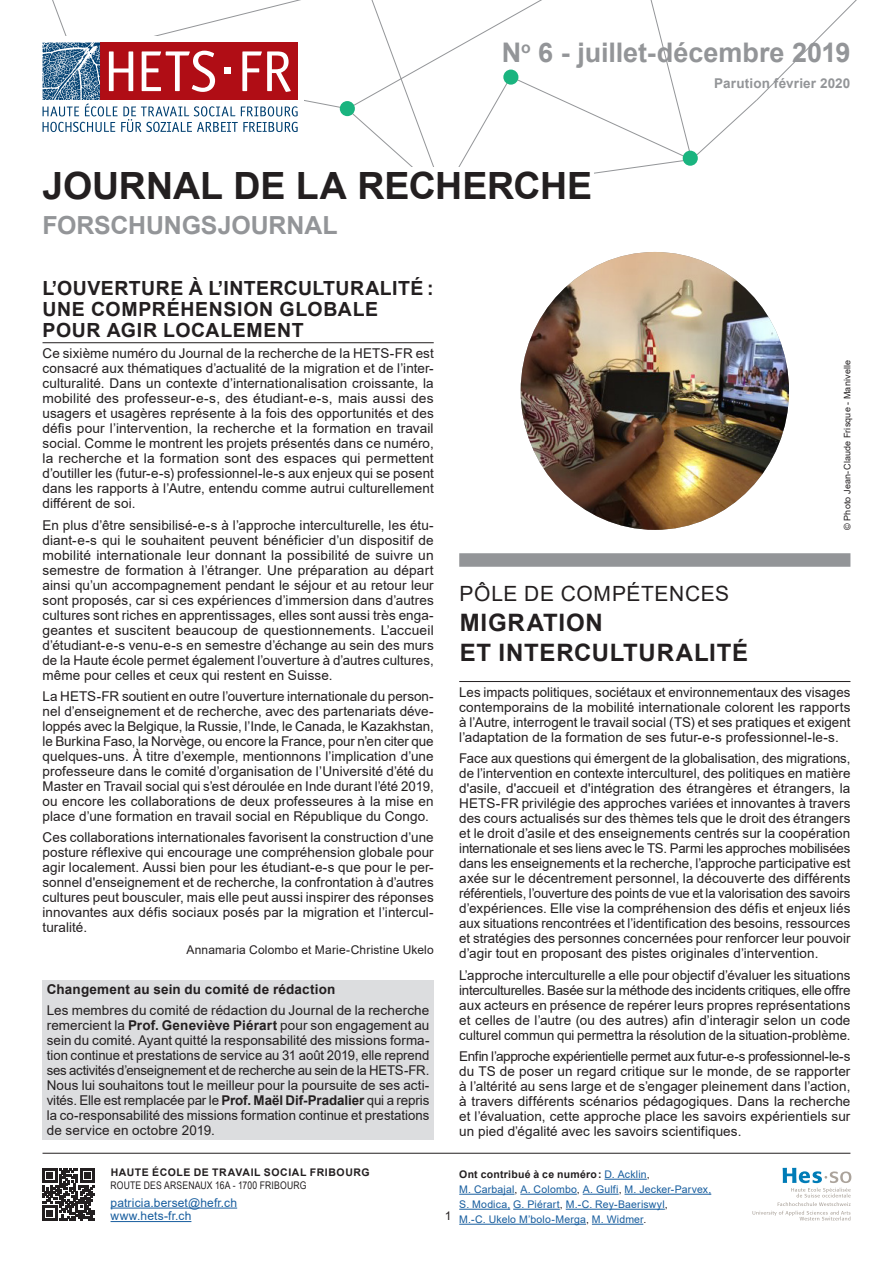
<style>
.page{position:relative;width:893px;height:1263px;background:#fff}
.page>*{position:absolute;margin:0;border:0;box-sizing:border-box;transform-origin:0 0}
.t1{font:700 37.5px "Arial";letter-spacing:-.005em;color:#231f20}
.t2{font:700 27px "Arial";color:#939598}
.t3{font:700 24.9px "Arial";letter-spacing:-.005em;color:#939598}
._1__Titre_partie_1{font:700 24px/30px "Arial";letter-spacing:.03em;color:#231f20}
._1__Titre_partie_1-2{font:21px "Arial";letter-spacing:.03em;color:#231f20}
._3__Sous-titre{font:700 19.5px/21px "Arial";letter-spacing:.03em;color:#231f20}
._2__Texte{font:13.5px/15px "Arial";letter-spacing:.005em;color:#231f20;text-align:justify}
._2__Début_Texte{font:13.5px/15px "Arial";letter-spacing:.005em;color:#231f20;text-align:justify}
._2__Texte-2{font:700 13.5px "Arial";letter-spacing:.01em;color:#231f20}
.t4{font:700 13.5px "Arial";letter-spacing:.015em;color:#939598}
.Signature{font:12px "Arial";letter-spacing:.01em;color:#231f20}
.t5{font:12px/13.5px "Arial";letter-spacing:.015em;color:#175d9e}
.t6{font:10.5px/15px "Arial";letter-spacing:.015em;color:#175d9e}
.t7{font:700 10.5px/13.5px "Arial";letter-spacing:.055em;color:#231f20}
.Signature-2{font:9px "Arial";letter-spacing:.02em;color:#231f20}
.s1{font-weight:700}
.s2{font-family:"Arial Narrow";font-weight:400}
.s3{font-weight:700;color:#231f20}
.s4{color:#231f20}
</style>
<div class="page">
<svg style="left:371px;top:0;width:295px;height:56px"></svg>
<svg style="left:693px;top:0;width:164px;height:156px"></svg>
<svg style="left:304px;top:56px;width:388px;height:118px"></svg>
<div style="left:503px;top:70px;width:15px;height:15px;background:#1ab47f;border-radius:50%"></div>
<div style="left:340px;top:101px;width:15px;height:15px;background:#1ab47f;border-radius:50%"></div>
<div style="left:43px;top:167px;width:551px;height:72px;background:#fff"></div>
<svg style="left:42px;top:0;width:256px;height:132px"></svg>
<div style="left:459px;top:553px;width:391px;height:14px;background:#939598"></div>
<hr style="left:459px;top:681px;width:391px;height:1px;background:#231f20">
<svg style="left:752px;top:1168px;width:99px;height:52px"></svg>
<hr style="left:43px;top:1153px;width:807px;height:1px;background:#231f20">
<hr style="left:111px;top:1207px;width:126px;height:1px;background:#175d9e">
<hr style="left:111px;top:1221px;width:80px;height:1px;background:#175d9e">
<svg style="left:43px;top:1168px;width:52px;height:52px"></svg>
<div style="left:683px;top:151px;width:15px;height:15px;background:#1ab47f;border-radius:50%"></div>
<hr style="left:604px;top:1179px;width:43px;height:1px;background:#175d9e">
<hr style="left:459px;top:1194px;width:55px;height:1px;background:#175d9e">
<hr style="left:520px;top:1194px;width:57px;height:1px;background:#175d9e">
<hr style="left:583px;top:1194px;width:36px;height:1px;background:#175d9e">
<hr style="left:624px;top:1194px;width:87px;height:1px;background:#175d9e">
<hr style="left:459px;top:1209px;width:51px;height:1px;background:#175d9e">
<hr style="left:513px;top:1209px;width:47px;height:1px;background:#175d9e">
<hr style="left:566px;top:1209px;width:99px;height:1px;background:#175d9e">
<hr style="left:459px;top:1224px;width:127px;height:1px;background:#175d9e">
<hr style="left:592px;top:1224px;width:51px;height:1px;background:#175d9e">
<img style="left:521px;top:252px;width:268px;height:278px">
<div style="left:43px;top:980px;width:391px;height:160px;background:#dcdddf"></div>
<hr style="left:43px;top:342px;width:391px;height:1px;background:#231f20">
<p class="t2" style="left:502px;top:34px;width:350px">N<sup>o</sup> 6 - juillet-décembre 2019</p>
<p class="t4" style="left:714px;top:73px;width:138px">Parution février 2020</p>
<p class="t1" style="left:43px;top:159px;width:551px">JOURNAL DE LA RECHERCHE</p>
<p class="t3" style="left:43px;top:207px;width:297px">FORSCHUNGSJOURNAL</p>
<p class="_3__Sous-titre" style="left:43px;top:278px;width:393px">L’OUVERTURE À L’INTERCULTURALITÉ :<br>UNE COMPRÉHENSION GLOBALE<br>POUR AGIR LOCALEMENT</p>
<p class="_2__Début_Texte" style="left:43px;top:346px;width:393px">Ce sixième numéro du Journal de la recherche de la HETS-FR est consacré aux thématiques d’actualité de la migration et de l’inter&shy;culturalité. Dans un contexte d’internationalisation croissante, la mobilité des professeur-e-s, des étudiant-e-s, mais aussi des usagers et usagères représente à la fois des opportunités et des défis pour l’intervention, la recherche et la formation en travail social. Comme le montrent les projets présentés dans ce numéro, la recherche et la formation sont des espaces qui permettent d’outiller les (futur-e-s) professionnel-le-s aux enjeux qui se posent dans les rapports à l’Autre, entendu comme autrui culturellement différent de soi.</p>
<p class="_2__Texte" style="left:43px;top:517px;width:393px">En plus d’être sensibilisé-e-s à l’approche interculturelle, les étu&shy;diant-e-s qui le souhaitent peuvent bénéficier d’un dispositif de mobilité internationale leur donnant la possibilité de suivre un semestre de formation à l’étranger. Une préparation au départ ainsi qu’un accompagnement pendant le séjour et au retour leur sont proposés, car si ces expériences d’immersion dans d’autres cultures sont riches en apprentissages, elles sont aussi très enga&shy;geantes et suscitent beaucoup de questionnements. L’accueil d’étudiant-e-s venu-e-s en semestre d’échange au sein des murs de la Haute école permet également l’ouverture à d’autres cultures, même pour celles et ceux qui restent en Suisse.</p>
<p class="_2__Texte" style="left:43px;top:689px;width:393px">La HETS-FR soutient en outre l’ouverture internationale du person&shy;nel d’enseignement et de recherche, avec des partenariats déve&shy;loppés avec la Belgique, la Russie, l’Inde, le Canada, le Kazakhstan, le Burkina Faso, la Norvège, ou encore la France, pour n’en citer que quelques-uns. À titre d’exemple, mentionnons l’implication d’une professeure dans le comité d’organisation de l’Université d’été du Master en Travail social qui s’est déroulée en Inde durant l’été 2019, ou encore les collaborations de deux professeures à la mise en place d’une formation en travail social en République du Congo.</p>
<p class="_2__Texte" style="left:43px;top:830px;width:393px">Ces collaborations internationales favorisent la construction d’une posture réflexive qui encourage une compréhension globale pour agir localement. Aussi bien pour les étudiant-e-s que pour le per&shy;sonnel d'enseignement et de recherche, la confrontation à d’autres cultures peut bousculer, mais elle peut aussi inspirer des réponses innovantes aux défis sociaux posés par la migration et l’intercul&shy;turalité.</p>
<p class="Signature" style="left:186px;top:941px;width:249px">Annamaria Colombo et Marie-Christine Ukelo</p>
<p class="_2__Texte-2" style="left:47px;top:980px;width:290px">Changement au sein du comité de rédaction</p>
<p class="_2__Texte" style="left:47px;top:1003px;width:384px">Les membres du comité de rédaction du Journal de la recherche remercient la <span class="s1">Prof. Geneviève Piérart</span> pour son engagement au sein du comité. Ayant quitté la responsabilité des missions forma&shy;tion continue et prestations de service au 31 août 2019, elle reprend ses activités d’enseignement et de recherche au sein de la HETS-FR.<br>Nous lui souhaitons tout le meilleur pour la poursuite de ses acti&shy;vités. Elle est remplacée par le <span class="s1">Prof. Maël Dif-Pradalier</span> qui a repris la co-responsabilité des missions formation continue et prestations de service en octobre 2019.</p>
<p class="t7" style="left:111px;top:1165px;width:261px">HAUTE ÉCOLE DE TRAVAIL SOCIAL FRIBOURG<br><span class="s2">ROUTE DES ARSENAUX 16A - 1700 FRIBOURG</span></p>
<p class="t5" style="left:111px;top:1196px;width:128px">patricia.berset@hefr.ch www.hets-fr.ch</p>
<p class="Signature-2" style="left:841px;top:530px;width:171px;rotate:-90deg">© Photo Jean-Claude Frisque - Manivelle</p>
<p class="_1__Titre_partie_1-2" style="left:460px;top:579px;width:271px">PÔLE DE COMPÉTENCES</p>
<p class="_1__Titre_partie_1" style="left:460px;top:608px;width:290px">MIGRATION<br>ET INTERCULTURALITÉ</p>
<p class="_2__Début_Texte" style="left:459px;top:685px;width:393px">Les impacts politiques, sociétaux et environnementaux des visages contemporains de la mobilité internationale colorent les rapports à l’Autre, interrogent le travail social (TS) et ses pratiques et exigent l’adaptation de la formation de ses futur-e-s professionnel-le-s.</p>
<p class="_2__Texte" style="left:459px;top:751px;width:393px">Face aux questions qui émergent de la globalisation, des migrations, de l’intervention en contexte interculturel, des politiques en matière d'asile, d'accueil et d'intégration des étrangères et étrangers, la HETS-FR privilégie des approches variées et innovantes à travers des cours actualisés sur des thèmes tels que le droit des étrangers et le droit d’asile et des enseignements centrés sur la coopération internationale et ses liens avec le TS. Parmi les approches mobilisées dans les enseignements et la recherche, l’approche participative est axée sur le décentrement personnel, la découverte des différents référentiels, l’ouverture des points de vue et la valorisation des savoirs d’expériences. Elle vise la compréhension des défis et enjeux liés aux situations rencontrées et l’identification des besoins, ressources et stratégies des personnes concernées pour renforcer leur pouvoir d’agir tout en proposant des pistes originales d’intervention.</p>
<p class="_2__Texte" style="left:459px;top:967px;width:393px">L’approche interculturelle a elle pour objectif d’évaluer les situations interculturelles. Basée sur la méthode des incidents critiques, elle offre aux acteurs en présence de repérer leurs propres représentations et celles de l’autre (ou des autres) afin d’interagir selon un code culturel commun qui permettra la résolution de la situation-problème.</p>
<p class="_2__Texte" style="left:459px;top:1049px;width:393px">Enfin l’approche expérientielle permet aux futur-e-s professionnel-le-s du TS de poser un regard critique sur le monde, de se rapporter à l’altérité au sens large et de s’engager pleinement dans l’action, à travers différents scénarios pédagogiques. Dans la recherche et l’évaluation, cette approche place les savoirs expérientiels sur un pied d’égalité avec les savoirs scientifiques.</p>
<p class="Signature" style="left:445px;top:1208px;width:8px">1</p>
<p class="t6" style="left:459px;top:1167px;width:254px"><span class="s3">Ont contribué à ce numéro:</span> D. Acklin<span class="s4">,<br></span>M. Carbajal<span class="s4">,</span> A. Colombo<span class="s4">,</span> A. Gulfi<span class="s4">,</span> M. Jecker-Parvex, S. Modica, G. Piérart<span class="s4">,</span> M.-C. Rey-Baeriswyl<span class="s4">,<br></span>M.-C. Ukelo M’bolo-Merga<span class="s4">,</span> M. Widmer<span class="s4">.</span></p>
</div>
